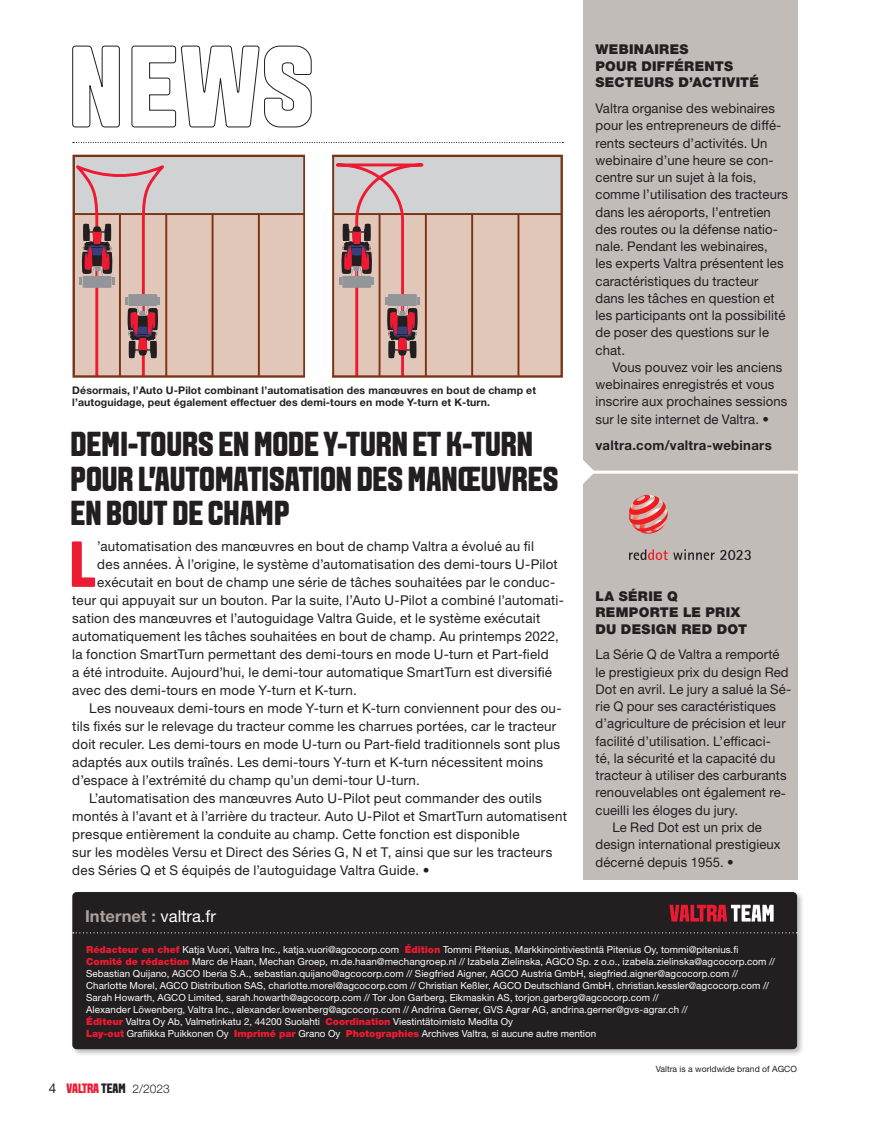
<style>
.page{position:relative;width:872px;height:1127px;background:#fff}
.page>*{position:absolute;margin:0;border:0;box-sizing:border-box;transform-origin:0 0}
.t1{font:700 64.95px "VALTRA Aveny T 2020 Extra";color:#ed1a33}
.t2{font:700 34.5px/34.5px "VALTRA Aveny T 2020 Extra";letter-spacing:-.005em;color:#231f20}
.t3{font:700 16.5px "Helvetica Neue LT Std";color:#aaa19d}
.t4{font:13.5px "Helvetica Neue LT Std";letter-spacing:.02em;color:#231f20}
.t5{font:900 13.5px/16.5px "Helvetica Neue LT Std";letter-spacing:.025em;color:#231f20}
.t6{font:700 13.5px "VALTRA Aveny T 2020 Extra";letter-spacing:-.01em;color:#ed1a33}
.t7{font:13.35px/17.2px "Helvetica Neue LT Std";letter-spacing:.01em;color:#231f20}
.t8{font:700 13.35px "Helvetica Neue LT Std";letter-spacing:.02em;color:#231f20}
.t9{font:700 10.5px/12px "Helvetica Neue LT Std";letter-spacing:.01em;color:#231f20}
.t10{font:9.75px/11.9px "Helvetica Neue LT Std";letter-spacing:.01em;color:#fff}
.t11{font:8.7px "Helvetica Neue LT Std";color:#231f20}
.s1{font-weight:400;color:#fff}
.s2{font-weight:900;color:#ed1a33}
.s3{font-family:"Helvetica Neue LT Std";font-weight:400;color:#231f20}
.s4{color:#231f20}
.s5{font-family:"Helvetica Neue LT Std";font-weight:300;font-size:12px;color:#231f20}
</style>
<div class="page">
<div style="left:71px;top:890px;width:734px;height:167px;background:#231f20;opacity:.3"></div>
<div style="left:72px;top:892px;width:725px;height:157px;background:#231f20;border-radius:4px"></div>
<svg style="left:73px;top:932px;width:724px;height:1px"></svg>
<svg style="left:669px;top:905px;width:104px;height:16px"></svg>
<svg style="left:72px;top:45px;width:240px;height:83px"></svg>
<svg style="left:73px;top:142px;width:490px;height:1px"></svg>
<div style="left:583px;top:0;width:214px;height:879px;background:#c2bcb9"></div>
<hr style="left:582px;top:471px;width:234px;height:3px;background:#fff">
<svg style="left:583px;top:460px;width:12px;height:24px"></svg>
<svg style="left:629px;top:549px;width:122px;height:11px"></svg>
<svg style="left:629px;top:495px;width:39px;height:39px"></svg>
<svg style="left:76px;top:158px;width:229px;height:217px;background:#dac6bc"></svg>
<svg style="left:332px;top:158px;width:228px;height:217px;background:#dac7bd"></svg>
<hr style="left:74px;top:213px;width:230px;height:2px;background:#7b3413">
<hr style="left:212px;top:214px;width:1px;height:162px;background:#7b3413">
<hr style="left:258px;top:214px;width:2px;height:162px;background:#7b3413">
<hr style="left:333px;top:213px;width:229px;height:2px;background:#7b3413">
<hr style="left:425px;top:214px;width:2px;height:162px;background:#7b3413">
<hr style="left:471px;top:214px;width:2px;height:162px;background:#7b3413">
<hr style="left:517px;top:214px;width:2px;height:162px;background:#7b3413">
<svg style="left:76px;top:159px;width:97px;height:216px;background:#c8a5a0"></svg>
<svg style="left:334px;top:162px;width:91px;height:213px;background:#c8a39e"></svg>
<div style="left:73px;top:155px;width:490px;height:223px;border:2px solid #7b3413"></div>
<div style="left:305px;top:150px;width:27px;height:231px;background:#fff"></div>
<p class="t9" style="left:72px;top:384px;width:465px">Désormais, l’Auto U-Pilot combinant l’automatisation des manœuvres en bout de champ et l’autoguidage, peut également effectuer des demi-tours en mode Y-turn et K-turn.</p>
<h2 class="t2" style="left:71px;top:426px;width:489px">DEMI-TOURS EN MODE Y-TURN ET K-TURN<br>POUR L’AUTOMATISATION DES MANŒUVRES<br>EN BOUT DE CHAMP</h2>
<h1 class="t1" style="left:70px;top:522px;width:28px">L</h1>
<p class="t4" style="left:97px;top:538px;width:438px">’automatisation des manœuvres en bout de champ Valtra a évolué au fil</p>
<p class="t4" style="left:97px;top:556px;width:462px">des années. À l’origine, le système d’automatisation des demi-tours U-Pilot</p>
<p class="t4" style="left:97px;top:574px;width:459px">exécutait en bout de champ une série de tâches souhaitées par le conduc-</p>
<p class="t4" style="left:72px;top:592px;width:493px">teur qui appuyait sur un bouton. Par la suite, l’Auto U-Pilot a combiné l’automati-</p>
<p class="t4" style="left:72px;top:610px;width:469px">sation des manœuvres et l’autoguidage Valtra Guide, et le système exécutait</p>
<p class="t4" style="left:72px;top:628px;width:488px">automatiquement les tâches souhaitées en bout de champ. Au printemps 2022,</p>
<p class="t4" style="left:72px;top:646px;width:478px">la fonction SmartTurn permettant des demi-tours en mode U-turn et Part-field</p>
<p class="t4" style="left:72px;top:664px;width:481px">a été introduite. Aujourd’hui, le demi-tour automatique SmartTurn est diversifié</p>
<p class="t4" style="left:72px;top:682px;width:286px">avec des demi-tours en mode Y-turn et K-turn.</p>
<p class="t4" style="left:89px;top:700px;width:474px">Les nouveaux demi-tours en mode Y-turn et K-turn conviennent pour des ou-</p>
<p class="t4" style="left:72px;top:718px;width:485px">tils fixés sur le relevage du tracteur comme les charrues portées, car le tracteur</p>
<p class="t4" style="left:72px;top:736px;width:489px">doit reculer. Les demi-tours en mode U-turn ou Part-field traditionnels sont plus</p>
<p class="t4" style="left:72px;top:754px;width:472px">adaptés aux outils traînés. Les demi-tours Y-turn et K-turn nécessitent moins</p>
<p class="t4" style="left:72px;top:772px;width:349px">d’espace à l’extrémité du champ qu’un demi-tour U-turn.</p>
<p class="t4" style="left:89px;top:790px;width:454px">L’automatisation des manœuvres Auto U-Pilot peut commander des outils</p>
<p class="t4" style="left:72px;top:808px;width:496px">montés à l’avant et à l’arrière du tracteur. Auto U-Pilot et SmartTurn automatisent</p>
<p class="t4" style="left:72px;top:826px;width:449px">presque entièrement la conduite au champ. Cette fonction est disponible</p>
<p class="t4" style="left:72px;top:844px;width:481px">sur les modèles Versu et Direct des Séries G, N et T, ainsi que sur les tracteurs</p>
<p class="t4" style="left:72px;top:862px;width:359px">des Séries Q et S équipés de l’autoguidage Valtra Guide. •</p>
<p class="t5" style="left:595px;top:41px;width:165px">WEBINAIRES<br>POUR DIFFÉRENTS<br>SECTEURS D’ACTIVITÉ</p>
<p class="t7" style="left:595px;top:100px;width:194px">Valtra organise des webinaires pour les entrepreneurs de diffé&shy;rents secteurs d’activités. Un webinaire d’une heure se con&shy;centre sur un sujet à la fois, comme l’utilisation des tracteurs dans les aéroports, l’entretien des routes ou la défense natio&shy;nale. Pendant les webinaires,<br>les experts Valtra présentent les caractéristiques du tracteur dans les tâches en question et les participants ont la possibilité de poser des questions sur le chat.</p>
<p class="t7" style="left:595px;top:358px;width:193px;text-indent:17px">Vous pouvez voir les anciens webinaires enregistrés et vous inscrire aux prochaines sessions sur le site internet de Valtra. •</p>
<p class="t8" style="left:595px;top:437px;width:178px">valtra.com/valtra-webinars</p>
<p class="t5" style="left:595px;top:587px;width:153px">LA SÉRIE Q<br>REMPORTE LE PRIX<br>DU DESIGN RED DOT</p>
<p class="t7" style="left:595px;top:646px;width:186px">La Série Q de Valtra a remporté</p>
<p class="t7" style="left:595px;top:663px;width:195px">le prestigieux prix du design Red</p>
<p class="t7" style="left:595px;top:680px;width:197px">Dot en avril. Le jury a salué la Sé-</p>
<p class="t7" style="left:595px;top:698px;width:182px">rie Q pour ses caractéristiques</p>
<p class="t7" style="left:595px;top:715px;width:192px">d’agriculture de précision et leur</p>
<p class="t7" style="left:595px;top:732px;width:177px">facilité d’utilisation. L’efficaci-</p>
<p class="t7" style="left:595px;top:749px;width:181px">té, la sécurité et la capacité du</p>
<p class="t7" style="left:595px;top:767px;width:193px">tracteur à utiliser des carburants</p>
<p class="t7" style="left:595px;top:784px;width:192px">renouvelables ont également re-</p>
<p class="t7" style="left:595px;top:801px;width:144px">cueilli les éloges du jury.</p>
<p class="t7" style="left:612px;top:818px;width:151px">Le Red Dot est un prix de</p>
<p class="t7" style="left:595px;top:836px;width:187px">design international prestigieux</p>
<p class="t7" style="left:595px;top:853px;width:140px">décerné depuis 1955. •</p>
<p class="t3" style="left:85px;top:905px;width:132px">Internet : <span class="s1">valtra.fr</span></p>
<p class="t10" style="left:86px;top:944px;width:690px"><span class="s2">Rédacteur en chef</span> Katja Vuori, Valtra Inc., katja.vuori@agcocorp.com <span class="s2">Édition</span> Tommi Pitenius, Markkinointiviestintä Pitenius Oy, tommi@pitenius.fi <span class="s2">Comité de rédaction</span> Marc de Haan, Mechan Groep, m.de.haan@mechangroep.nl // Izabela Zielinska, AGCO Sp. z o.o., izabela.zielinska@agcocorp.com // Sebastian Quijano, AGCO Iberia S.A., sebastian.quijano@agcocorp.com // Siegfried Aigner, AGCO Austria GmbH, siegfried.aigner@agcocorp.com // Charlotte Morel, AGCO Distribution SAS, charlotte.morel@agcocorp.com // Christian Keßler, AGCO Deutschland GmbH, christian.kessler@agcocorp.com // Sarah Howarth, AGCO Limited, sarah.howarth@agcocorp.com // Tor Jon Garberg, Eikmaskin AS, torjon.garberg@agcocorp.com //<br>Alexander Löwenberg, Valtra Inc., alexander.lowenberg@agcocorp.com // Andrina Gerner, GVS Agrar AG, andrina.gerner@gvs-agrar.ch //<br><span class="s2">Éditeur</span> Valtra Oy Ab, Valmetinkatu 2, 44200 Suolahti <span class="s2">Coordination</span> Viestintätoimisto Medita Oy<br><span class="s2">Lay-out</span> Grafiikka Puikkonen Oy <span class="s2">Imprimé par</span> Grano Oy <span class="s2">Photographies</span> Archives Valtra, si aucune autre mention</p>
<p class="t11" style="left:655px;top:1064px;width:143px">Valtra is a worldwide brand of AGCO</p>
<p class="t6" style="left:49px;top:1079px;width:122px"><span class="s3">4</span> VALTRA <span class="s4">TEAM</span> <span class="s5">2/2023</span></p>
</div>
